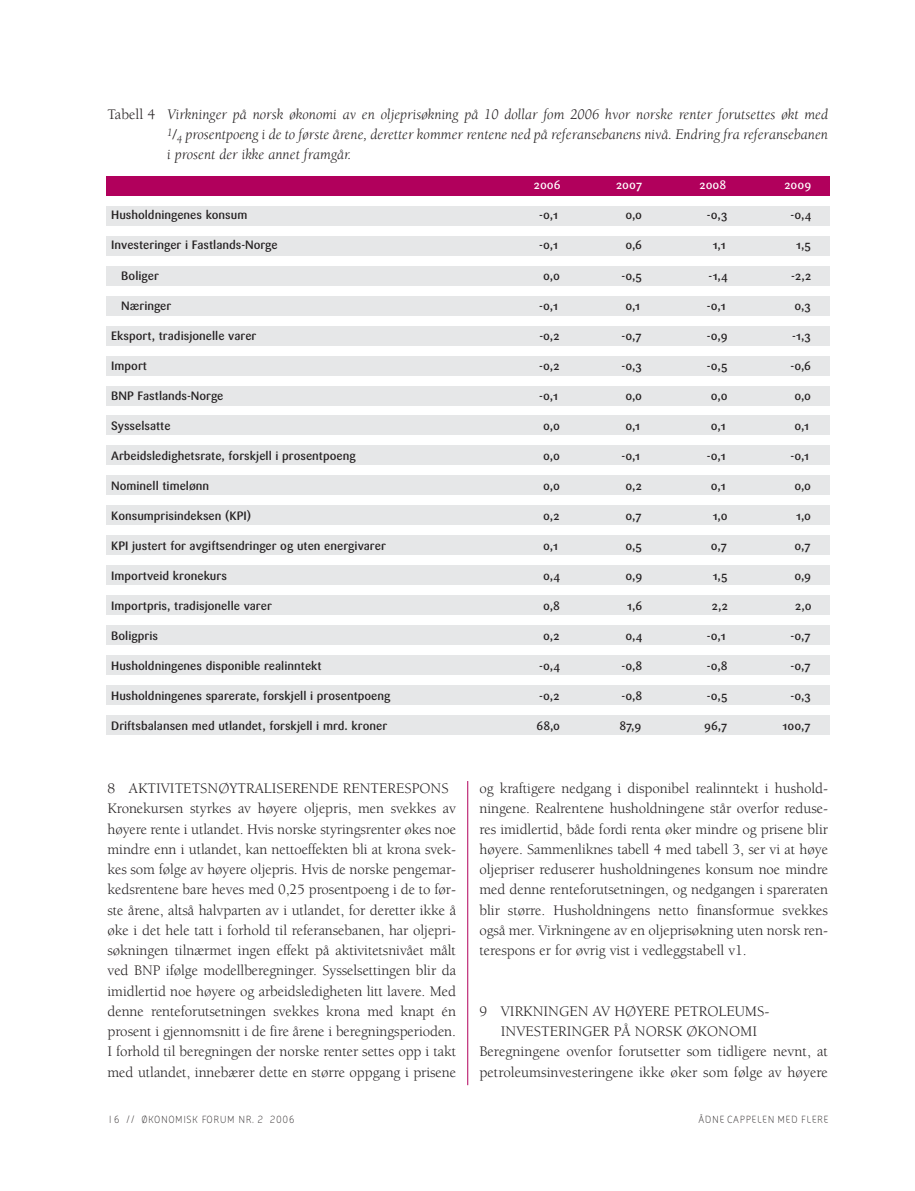
<style>
.page{position:relative;width:915px;height:1191px;background:#fff}
.page>*{position:absolute;margin:0;border:0;box-sizing:border-box;transform-origin:0 0}
.t1{font:15px/20.2px "Berkeley";letter-spacing:-.005em;color:#231f20}
.t2{font:italic 15px/20.2px "Berkeley";color:#231f20;text-align:justify}
.t3{font:500 12px "Sari";color:#231f20}
.t4{font:500 12px "Sari";color:#fff}
.t5{font:10.5px "FS Sophie";letter-spacing:.055em;color:#231f20}
.s1{font-style:normal}
</style>
<div class="page">
<div style="left:106px;top:176px;width:723px;height:20px;background:#b1005c"></div>
<div style="left:106px;top:206px;width:723px;height:19px;background:#e6e7e8"></div>
<div style="left:106px;top:236px;width:723px;height:19px;background:#e6e7e8"></div>
<div style="left:106px;top:266px;width:723px;height:19px;background:#e6e7e8"></div>
<div style="left:106px;top:296px;width:723px;height:19px;background:#e6e7e8"></div>
<div style="left:106px;top:326px;width:723px;height:19px;background:#e6e7e8"></div>
<div style="left:106px;top:356px;width:723px;height:19px;background:#e6e7e8"></div>
<div style="left:106px;top:386px;width:723px;height:19px;background:#e6e7e8"></div>
<div style="left:106px;top:416px;width:723px;height:19px;background:#e6e7e8"></div>
<div style="left:106px;top:446px;width:723px;height:19px;background:#e6e7e8"></div>
<div style="left:106px;top:476px;width:723px;height:19px;background:#e6e7e8"></div>
<div style="left:106px;top:505px;width:723px;height:20px;background:#e6e7e8"></div>
<div style="left:106px;top:535px;width:723px;height:20px;background:#e6e7e8"></div>
<div style="left:106px;top:565px;width:723px;height:20px;background:#e6e7e8"></div>
<div style="left:106px;top:595px;width:723px;height:20px;background:#e6e7e8"></div>
<div style="left:106px;top:625px;width:723px;height:19px;background:#e6e7e8"></div>
<div style="left:106px;top:655px;width:723px;height:19px;background:#e6e7e8"></div>
<div style="left:106px;top:685px;width:723px;height:19px;background:#e6e7e8"></div>
<div style="left:106px;top:715px;width:723px;height:19px;background:#e6e7e8"></div>
<hr style="left:467px;top:781px;width:1px;height:304px;background:#b1005c">
<p class="t2" style="left:167px;top:105px;width:662px;text-indent:-60px"><span class="s1">Tabell 4</span> Virkninger på norsk økonomi av en oljeprisøkning på 10 dollar fom 2006 hvor norske renter forutsettes økt med <sup>1</sup>/<sub>4</sub> prosentpoeng i de to første årene, deretter kommer rentene ned på referansebanens nivå. Endring fra referansebanen i prosent der ikke annet framgår.</p>
<p class="t4" style="left:533px;top:181px;width:28px">2006</p>
<p class="t4" style="left:616px;top:181px;width:28px">2007</p>
<p class="t4" style="left:699px;top:181px;width:28px">2008</p>
<p class="t4" style="left:784px;top:181px;width:28px">2009</p>
<p class="t3" style="left:111px;top:211px;width:138px">Husholdningenes konsum</p>
<p class="t3" style="left:539px;top:211px;width:20px">-0,1</p>
<p class="t3" style="left:625px;top:211px;width:18px">0,0</p>
<p class="t3" style="left:706px;top:211px;width:22px">-0,3</p>
<p class="t3" style="left:790px;top:211px;width:23px">-0,4</p>
<p class="t3" style="left:111px;top:241px;width:168px">Investeringer i Fastlands-Norge</p>
<p class="t3" style="left:539px;top:241px;width:20px">-0,1</p>
<p class="t3" style="left:625px;top:241px;width:18px">0,6</p>
<p class="t3" style="left:712px;top:241px;width:15px">1,1</p>
<p class="t3" style="left:795px;top:241px;width:16px">1,5</p>
<p class="t3" style="left:121px;top:271px;width:39px">Boliger</p>
<p class="t3" style="left:543px;top:271px;width:18px">0,0</p>
<p class="t3" style="left:621px;top:271px;width:22px">-0,5</p>
<p class="t3" style="left:708px;top:271px;width:21px">-1,4</p>
<p class="t3" style="left:790px;top:271px;width:22px">-2,2</p>
<p class="t3" style="left:121px;top:301px;width:52px">Næringer</p>
<p class="t3" style="left:539px;top:301px;width:20px">-0,1</p>
<p class="t3" style="left:625px;top:301px;width:16px">0,1</p>
<p class="t3" style="left:706px;top:301px;width:20px">-0,1</p>
<p class="t3" style="left:794px;top:301px;width:18px">0,3</p>
<p class="t3" style="left:111px;top:331px;width:147px">Eksport, tradisjonelle varer</p>
<p class="t3" style="left:539px;top:331px;width:22px">-0,2</p>
<p class="t3" style="left:621px;top:331px;width:22px">-0,7</p>
<p class="t3" style="left:706px;top:331px;width:22px">-0,9</p>
<p class="t3" style="left:791px;top:331px;width:20px">-1,3</p>
<p class="t3" style="left:111px;top:361px;width:37px">Import</p>
<p class="t3" style="left:539px;top:361px;width:22px">-0,2</p>
<p class="t3" style="left:621px;top:361px;width:22px">-0,3</p>
<p class="t3" style="left:706px;top:361px;width:22px">-0,5</p>
<p class="t3" style="left:790px;top:361px;width:22px">-0,6</p>
<p class="t3" style="left:111px;top:391px;width:114px">BNP Fastlands-Norge</p>
<p class="t3" style="left:539px;top:391px;width:20px">-0,1</p>
<p class="t3" style="left:625px;top:391px;width:18px">0,0</p>
<p class="t3" style="left:710px;top:391px;width:18px">0,0</p>
<p class="t3" style="left:794px;top:391px;width:18px">0,0</p>
<p class="t3" style="left:111px;top:421px;width:61px">Sysselsatte</p>
<p class="t3" style="left:543px;top:421px;width:18px">0,0</p>
<p class="t3" style="left:625px;top:421px;width:16px">0,1</p>
<p class="t3" style="left:710px;top:421px;width:16px">0,1</p>
<p class="t3" style="left:794px;top:421px;width:16px">0,1</p>
<p class="t3" style="left:111px;top:451px;width:246px">Arbeidsledighetsrate, forskjell i prosentpoeng</p>
<p class="t3" style="left:543px;top:451px;width:18px">0,0</p>
<p class="t3" style="left:621px;top:451px;width:20px">-0,1</p>
<p class="t3" style="left:706px;top:451px;width:20px">-0,1</p>
<p class="t3" style="left:790px;top:451px;width:20px">-0,1</p>
<p class="t3" style="left:111px;top:481px;width:99px">Nominell timelønn</p>
<p class="t3" style="left:543px;top:481px;width:18px">0,0</p>
<p class="t3" style="left:625px;top:481px;width:18px">0,2</p>
<p class="t3" style="left:710px;top:481px;width:16px">0,1</p>
<p class="t3" style="left:794px;top:481px;width:18px">0,0</p>
<p class="t3" style="left:111px;top:511px;width:141px">Konsumprisindeksen (KPI)</p>
<p class="t3" style="left:543px;top:511px;width:18px">0,2</p>
<p class="t3" style="left:625px;top:511px;width:18px">0,7</p>
<p class="t3" style="left:712px;top:511px;width:16px">1,0</p>
<p class="t3" style="left:795px;top:511px;width:16px">1,0</p>
<p class="t3" style="left:111px;top:541px;width:276px">KPI justert for avgiftsendringer og uten energivarer</p>
<p class="t3" style="left:543px;top:541px;width:16px">0,1</p>
<p class="t3" style="left:625px;top:541px;width:18px">0,5</p>
<p class="t3" style="left:710px;top:541px;width:18px">0,7</p>
<p class="t3" style="left:794px;top:541px;width:18px">0,7</p>
<p class="t3" style="left:111px;top:571px;width:117px">Importveid kronekurs</p>
<p class="t3" style="left:543px;top:571px;width:19px">0,4</p>
<p class="t3" style="left:625px;top:571px;width:18px">0,9</p>
<p class="t3" style="left:712px;top:571px;width:16px">1,5</p>
<p class="t3" style="left:794px;top:571px;width:18px">0,9</p>
<p class="t3" style="left:111px;top:601px;width:162px">Importpris, tradisjonelle varer</p>
<p class="t3" style="left:543px;top:601px;width:18px">0,8</p>
<p class="t3" style="left:627px;top:601px;width:16px">1,6</p>
<p class="t3" style="left:711px;top:601px;width:18px">2,2</p>
<p class="t3" style="left:794px;top:601px;width:18px">2,0</p>
<p class="t3" style="left:111px;top:631px;width:48px">Boligpris</p>
<p class="t3" style="left:543px;top:631px;width:18px">0,2</p>
<p class="t3" style="left:625px;top:631px;width:19px">0,4</p>
<p class="t3" style="left:706px;top:631px;width:20px">-0,1</p>
<p class="t3" style="left:790px;top:631px;width:22px">-0,7</p>
<p class="t3" style="left:111px;top:661px;width:212px">Husholdningenes disponible realinntekt</p>
<p class="t3" style="left:539px;top:661px;width:23px">-0,4</p>
<p class="t3" style="left:621px;top:661px;width:22px">-0,8</p>
<p class="t3" style="left:706px;top:661px;width:22px">-0,8</p>
<p class="t3" style="left:790px;top:661px;width:22px">-0,7</p>
<p class="t3" style="left:111px;top:691px;width:281px">Husholdningenes sparerate, forskjell i prosentpoeng</p>
<p class="t3" style="left:539px;top:691px;width:22px">-0,2</p>
<p class="t3" style="left:621px;top:691px;width:22px">-0,8</p>
<p class="t3" style="left:706px;top:691px;width:22px">-0,5</p>
<p class="t3" style="left:790px;top:691px;width:22px">-0,3</p>
<p class="t3" style="left:111px;top:721px;width:277px">Driftsbalansen med utlandet, forskjell i mrd. kroner</p>
<p class="t3" style="left:536px;top:721px;width:25px">68,0</p>
<p class="t3" style="left:619px;top:721px;width:23px">87,9</p>
<p class="t3" style="left:703px;top:721px;width:25px">96,7</p>
<p class="t3" style="left:782px;top:721px;width:30px">100,7</p>
<p class="t1" style="left:107px;top:779px;width:350px">8 AKTIVITETSNØYTRALISERENDE RENTERESPONS Kronekursen styrkes av høyere oljepris, men svekkes av høyere rente i utlandet. Hvis norske styringsrenter økes noe mindre enn i utlandet, kan nettoeffekten bli at krona svek&shy;kes som følge av høyere oljepris. Hvis de norske pengemar&shy;kedsrentene bare heves med 0,25 prosentpoeng i de to før&shy;ste årene, altså halvparten av i utlandet, for deretter ikke å øke i det hele tatt i forhold til referansebanen, har oljepri&shy;søkningen tilnærmet ingen effekt på aktivitetsnivået målt ved BNP ifølge modellberegninger. Sysselsettingen blir da imidlertid noe høyere og arbeidsledigheten litt lavere. Med denne renteforutsetningen svekkes krona med knapt én prosent i gjennomsnitt i de fire årene i beregningsperioden.<br>I forhold til beregningen der norske renter settes opp i takt med utlandet, innebærer dette en større oppgang i prisene</p>
<p class="t1" style="left:479px;top:779px;width:350px;text-align:justify">og kraftigere nedgang i disponibel realinntekt i hushold&shy;ningene. Realrentene husholdningene står overfor reduse&shy;res imidlertid, både fordi renta øker mindre og prisene blir høyere. Sammenliknes tabell 4 med tabell 3, ser vi at høye oljepriser reduserer husholdningenes konsum noe mindre med denne renteforutsetningen, og nedgangen i spareraten blir større. Husholdningens netto finansformue svekkes også mer. Virkningene av en oljeprisøkning uten norsk ren&shy;terespons er for øvrig vist i vedleggstabell v1.</p>
<p class="t1" style="left:479px;top:1002px;width:291px">9 VIRKNINGEN AV HØYERE PETROLEUMS-</p>
<p class="t1" style="left:500px;top:1022px;width:258px">INVESTERINGER PÅ NORSK ØKONOMI</p>
<p class="t1" style="left:479px;top:1043px;width:350px">Beregningene ovenfor forutsetter som tidligere nevnt, at</p>
<p class="t1" style="left:479px;top:1063px;width:350px">petroleumsinvesteringene ikke øker som følge av høyere</p>
<p class="t5" style="left:107px;top:1115px;width:188px">16 // ØKONOMISK FORUM NR. 2 2006</p>
<p class="t5" style="left:698px;top:1115px;width:131px">ÅDNE CAPPELEN MED FLERE</p>
</div>
